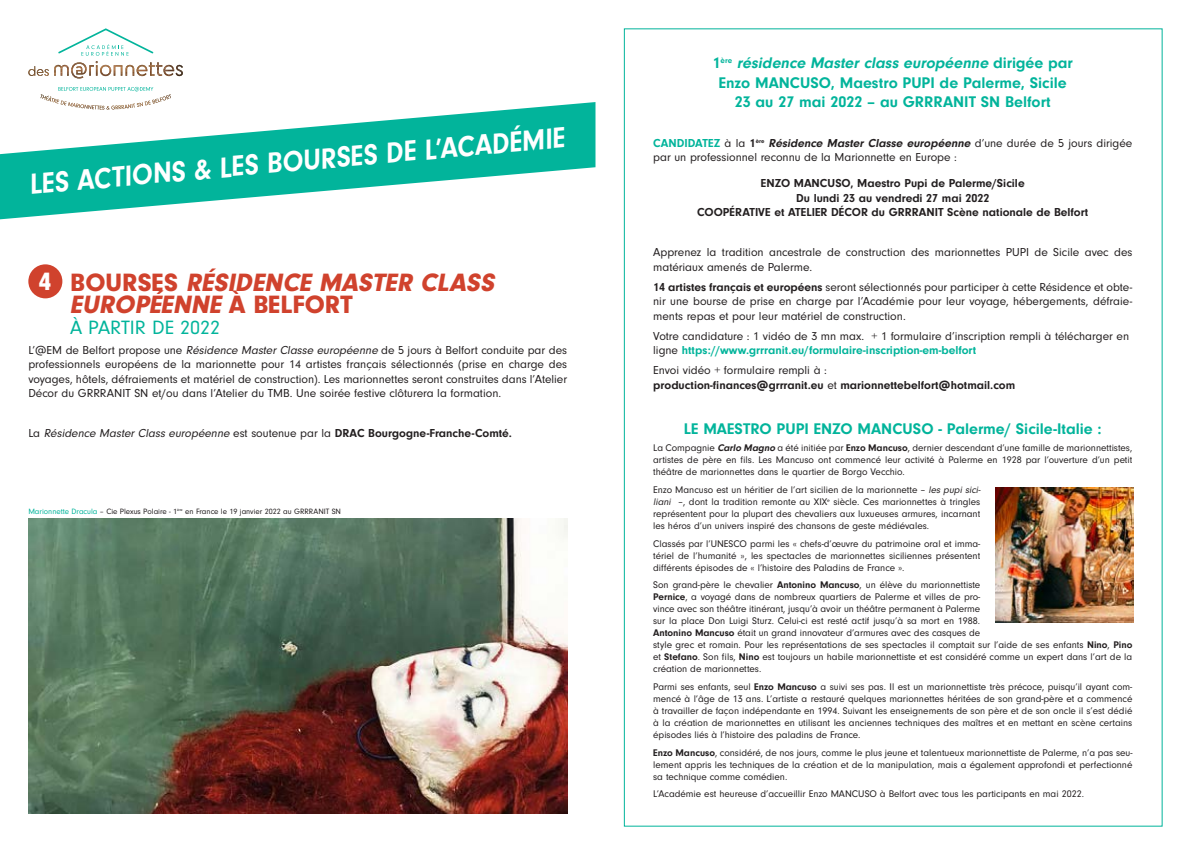
<style>
.page{position:relative;width:1191px;height:842px;background:#fff}
.page>*{position:absolute;margin:0;border:0;box-sizing:border-box;transform-origin:0 0}
.t1{font:700 30px "Neuzeit Gro";color:#fff;scale:.91 1}
.t2{font:italic 900 26px/21.2px "Neuzeit Gro";color:#d0422d}
.t3{font:20px "Neuzeit Gro";color:#02b49b}
.t4{font:700 16px/19.2px "Neuzeit Gro";color:#02b49b;text-align:center}
.t5{font:12px/14.4px "Neuzeit Gro";color:#231f20}
.t6{font:700 12px/14.4px "Neuzeit Gro";color:#231f20;text-align:center}
.t7{font:italic 12px "Neuzeit Gro";color:#231f20}
.t8{font:10px/12px "Neuzeit Gro";color:#231f20;text-align:justify}
.t9{font:8px "Neuzeit Gro";color:#231f20}
.s1{font-style:normal;color:#fff}
.s2{font-style:normal}
.s3{font-style:italic}
.s4{font-weight:700;font-style:normal}
.s5{color:#02b49b}
.s6{font-weight:700;color:#02b49b}
.s7{font-weight:700}
.s8{font-weight:700;font-style:italic}
.s9{font-weight:400}
</style>
<div class="page">
<svg style="left:58px;top:87px;width:96px;height:5px"></svg>
<img style="left:41px;top:94px;width:130px;height:8px">
<svg style="left:58px;top:28px;width:96px;height:28px"></svg>
<img style="left:28px;top:61px;width:155px;height:18px">
<div style="left:28px;top:264px;width:34px;height:34px;background:#d0422d;border-radius:50%"></div>
<svg style="left:0;top:102px;width:595px;height:117px;fill:#02b49b"></svg>
<img style="left:28px;top:519px;width:539px;height:295px">
<img style="left:995px;top:488px;width:138px;height:134px">
<h1 class="t1" style="left:28px;top:168px;width:592px;rotate:-5deg">LES ACTIONS &amp; LES BOURSES DE L’ACADÉMIE</h1>
<h2 class="t2" style="left:70px;top:272px;width:431px;text-indent:-32px"><span class="s1">4</span> <span class="s2">B O U R S E S</span> RÉSIDENCE MASTER CLASS<br>EUROPÉENNE <span class="s2">À B E L F O R T</span></h2>
<h3 class="t3" style="left:70px;top:316px;width:152px">À PARTIR DE 2022</h3>
<p class="t5" style="left:28px;top:343px;width:540px;text-align:justify">L’@EM de Belfort propose une <span class="s3">Résidence Master Classe européenne</span> de 5 jours à Belfort conduite par des professionnels européens de la marionnette pour 14 artistes français sélectionnés (prise en charge des voyages, hôtels, défraiements et matériel de construction). Les marionnettes seront construites dans l’Atelier Décor du GRRRANIT SN et/ou dans l’Atelier du TMB. Une soirée festive clôturera la formation.</p>
<p class="t7" style="left:28px;top:427px;width:485px"><span class="s2">La</span> Résidence Master Class européenne <span class="s2">est soutenue par la</span> <span class="s4">DRAC Bourgogne-Franche-Comté.</span></p>
<p class="t9" style="left:28px;top:507px;width:314px"><span class="s5">Marionnette Dracula</span> – Cie Plexus Polaire - 1<sup>ère</sup> en France le 19 janvier 2022 au GRRRANIT SN</p>
<h3 class="t4" style="left:712px;top:54px;width:362px">1 <sup>è</sup> <sup>r</sup> <sup>e</sup> <span class="s3">résidence Master class européenne</span> d i r i g é e p a r<br>Enzo MANCUSO, Maestro PUPI de Palerme, Sicile<br>23 au 27 mai 2022 – au GRRRANIT SN Belfort</h3>
<p class="t5" style="left:653px;top:136px;width:480px"><span class="s6">CANDIDATEZ</span> à la <span class="s7">1</span><sup>ère</sup> <span class="s8">Résidence Master Classe européenne</span> d’une durée de 5 jours dirigée par un professionnel reconnu de la Marionnette en Europe :</p>
<p class="t6" style="left:697px;top:176px;width:393px">ENZO MANCUSO, Maestro Pupi de Palerme/Sicile<br>Du lundi 23 au vendredi 27 mai 2022<br>COOPÉRATIVE et ATELIER DÉCOR du GRRRANIT Scène nationale de Belfort</p>
<p class="t5" style="left:653px;top:245px;width:481px">Apprenez la tradition ancestrale de construction des marionnettes PUPI de Sicile avec des matériaux amenés de Palerme.</p>
<p class="t5" style="left:653px;top:280px;width:481px;text-align:justify"><span class="s7">14 artistes français et européens</span> seront sélectionnés pour participer à cette Résidence et obte&shy;nir une bourse de prise en charge par l’Académie pour leur voyage, hébergements, défraie&shy;ments repas et pour leur matériel de construction.</p>
<p class="t5" style="left:653px;top:329px;width:477px">Votre candidature : 1 vidéo de 3 mn max. + 1 formulaire d’inscription rempli à télécharger en ligne <span class="s6">https://www.grrranit.eu/formulaire-inscription-em-belfort</span></p>
<p class="t6" style="left:653px;top:363px;width:363px;text-align:left"><span class="s9">Envoi vidéo + formulaire rempli à :<br></span>production-finances@grrranit.eu <span class="s9">et</span> marionnettebelfort@hotmail.com</p>
<h3 class="t4" style="left:684px;top:419px;width:419px">LE MAESTRO PUPI ENZO MANCUSO - Palerme/ Sicile-Italie :</h3>
<p class="t8" style="left:653px;top:442px;width:481px">La Compagnie <span class="s8">Carlo Magno</span> a été initiée par <span class="s7">Enzo Mancuso</span>, dernier descendant d’une famille de marionnettistes, artistes de père en fils. Les Mancuso ont commencé leur activité à Palerme en 1928 par l’ouverture d’un petit théâtre de marionnettes dans le quartier de Borgo Vecchio.</p>
<p class="t8" style="left:653px;top:484px;width:330px;text-align:left">Enzo Mancuso est un héritier de l’art sicilien de la marionnette – <span class="s3">les pupi sici&shy;liani</span> –, dont la tradition remonte au XIX<sup>e</sup> siècle. Ces marionnettes à tringles représentent pour la plupart des chevaliers aux luxueuses armures, incarnant les héros d’un univers inspiré des chansons de geste médiévales.</p>
<p class="t8" style="left:653px;top:537px;width:329px">Classés par l’UNESCO parmi les « chefs-d’œuvre du patrimoine oral et imma&shy;tériel de l’humanité », les spectacles de marionnettes siciliennes présentent différents épisodes de « l’histoire des Paladins de France ».</p>
<p class="t8" style="left:653px;top:579px;width:480px;text-align:left">Son grand-père le chevalier <span class="s7">Antonino Mancuso</span>, un élève du marionnettiste<br><span class="s7">Pernice</span>, a voyagé dans de nombreux quartiers de Palerme et villes de pro-<br>vince avec son théâtre itinérant, jusqu’à avoir un théâtre permanent à Palerme<br>sur la place Don Luigi Sturz. Celui-ci est resté actif jusqu’à sa mort en 1988.<br><span class="s7">Antonino Mancuso</span> était un grand innovateur d’armures avec des casques de<br>style grec et romain. Pour les représentations de ses spectacles il comptait sur l’aide de ses enfants <span class="s7">Nino</span>, <span class="s7">Pino </span>et <span class="s7">Stefano</span>. Son fils, <span class="s7">Nino</span> est toujours un habile marionnettiste et est considéré comme un expert dans l’art de la création de marionnettes.</p>
<p class="t8" style="left:653px;top:681px;width:481px">Parmi ses enfants, seul <span class="s7">Enzo Mancuso</span> a suivi ses pas. Il est un marionnettiste très précoce, puisqu’il ayant com&shy;mencé à l‘âge de 13 ans. L’artiste a restauré quelques marionnettes héritées de son grand-père et a commencé à travailler de façon indépendante en 1994. Suivant les enseignements de son père et de son oncle il s’est dédié à la création de marionnettes en utilisant les anciennes techniques des maîtres et en mettant en scène certains épisodes liés à l’histoire des paladins de France.</p>
<p class="t8" style="left:653px;top:746px;width:481px"><span class="s7">Enzo Mancuso</span>, considéré, de nos jours, comme le plus jeune et talentueux marionnettiste de Palerme, n’a pas seu&shy;lement appris les techniques de la création et de la manipulation, mais a également approfondi et perfectionné sa technique comme comédien.</p>
<p class="t8" style="left:653px;top:788px;width:432px">L’Académie est heureuse d’accueillir Enzo MANCUSO à Belfort avec tous les participants en mai 2022.</p>
</div>
